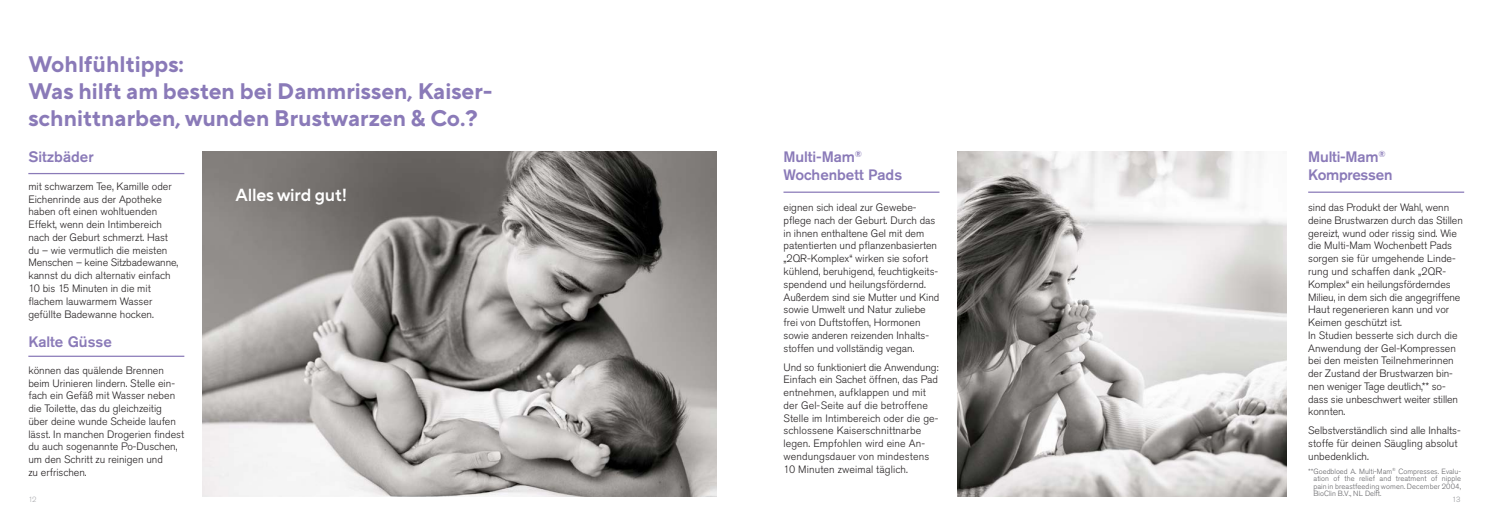
<style>
.page{position:relative;width:1489px;height:525px;background:#fff}
.page>*{position:absolute;margin:0;border:0;box-sizing:border-box;transform-origin:0 0}
.t1{font:700 22.5px/27px "TT Norms Pro";color:#8a7ab8}
.t2{font:600 17.5px "TT Norms Pro";letter-spacing:-.01em;color:#fff}
.t3{font:500 15px/18px "Akzidenz Grotesk Std";color:#8a7ab8}
.t4{font:300 10.62px/12.8px "Akzidenz Grotesk Std";color:#231f20}
.t5{font:300 7.5px/7.5px "Akzidenz Grotesk Std";letter-spacing:.015em;color:#636366;text-align:justify}
.t6{font:300 7.5px "Akzidenz Grotesk Std";color:#a8a9ad}
.t7{font:300 7.5px "Akzidenz Grotesk Std";color:#939598}
</style>
<div class="page">
<img style="left:957px;top:151px;width:329px;height:345px">
<img style="left:202px;top:151px;width:514px;height:345px">
<hr style="left:28px;top:173px;width:156px;height:1px;background:#8a7ab8">
<hr style="left:28px;top:355px;width:156px;height:2px;background:#8a7ab8">
<hr style="left:783px;top:191px;width:156px;height:2px;background:#8a7ab8">
<hr style="left:1307px;top:191px;width:156px;height:2px;background:#8a7ab8">
<h1 class="t1" style="left:28px;top:49px;width:466px">Wohlfühltipps:<br>Was hilft am besten bei Dammrissen, Kaiser&shy;schnittnarben, wunden Brustwarzen &amp; Co.?</h1>
<h3 class="t3" style="left:783px;top:148px;width:120px">Multi-Mam<sup>®<br></sup>Wochenbett Pads</h3>
<h3 class="t3" style="left:1307px;top:148px;width:86px">Multi-Mam<sup>®<br></sup>Kompressen</h3>
<h3 class="t3" style="left:28px;top:148px;width:67px">Sitzbäder</h3>
<p class="t4" style="left:28px;top:180px;width:151px">mit schwarzem Tee, Kamille oder<br>Eichenrinde aus der Apotheke haben oft einen wohltuenden<br>Effekt, wenn dein Intimbereich nach der Geburt schmerzt. Hast du – wie vermutlich die meisten<br>Menschen – keine Sitzbadewanne, kannst du dich alternativ einfach<br>10 bis 15 Minuten in die mit flachem lauwarmem Wasser gefüllte Badewanne hocken.</p>
<h2 class="t2" style="left:235px;top:182px;width:113px">Alles wird gut!</h2>
<p class="t4" style="left:783px;top:201px;width:157px">eignen sich ideal zur Gewebe&shy;pflege nach der Geburt. Durch das in ihnen enthaltene Gel mit dem patentierten und pflanzenbasierten „2QR-Komplex“ wirken sie sofort kühlend, beruhigend, feuchtigkeits&shy;spendend und heilungsfördernd.<br>Außerdem sind sie Mutter und Kind sowie Umwelt und Natur zuliebe frei von Duftstoffen, Hormonen sowie anderen reizenden Inhalts&shy;stoffen und vollständig vegan.</p>
<p class="t4" style="left:783px;top:360px;width:157px">Und so funktioniert die Anwendung:<br>Einfach ein Sachet öffnen, das Pad entnehmen, aufklappen und mit der Gel-Seite auf die betroffene<br>Stelle im Intimbereich oder die ge&shy;schlossene Kaiserschnittnarbe legen. Empfohlen wird eine An&shy;wendungsdauer von mindestens<br>10 Minuten zweimal täglich.</p>
<p class="t4" style="left:1307px;top:201px;width:156px">sind das Produkt der Wahl, wenn deine Brustwarzen durch das Stillen gereizt, wund oder rissig sind. Wie die Multi-Mam Wochenbett Pads sorgen sie für umgehende Linde&shy;rung und schaffen dank „2QR-<br>Komplex“ ein heilungsförderndes<br>Milieu, in dem sich die angegriffene<br>Haut regenerieren kann und vor<br>Keimen geschützt ist.<br>In Studien besserte sich durch die<br>Anwendung der Gel-Kompressen bei den meisten Teilnehmerinnen der Zustand der Brustwarzen bin&shy;nen weniger Tage deutlich,** so&shy;dass sie unbeschwert weiter stillen konnten.</p>
<p class="t4" style="left:1307px;top:424px;width:154px">Selbstverständlich sind alle Inhalts&shy;stoffe für deinen Säugling absolut unbedenklich.</p>
<h3 class="t3" style="left:28px;top:332px;width:85px">Kalte Güsse</h3>
<p class="t4" style="left:28px;top:364px;width:157px">können das quälende Brennen beim Urinieren lindern. Stelle ein&shy;fach ein Gefäß mit Wasser neben die Toilette, das du gleichzeitig über deine wunde Scheide laufen lässt. In manchen Drogerien findest du auch sogenannte Po-Duschen, um den Schritt zu reinigen und<br>zu erfrischen.</p>
<p class="t5" style="left:1313px;top:467px;width:149px;text-indent:-5px">**Goedbloed A. Multi-Mam<sup>®</sup> Compresses. Evalu&shy;ation of the relief and treatment of nipple pain in breastfeeding women. December 2004, BioClin B.V., NL Delft.</p>
<p class="t6" style="left:28px;top:495px;width:10px">12</p>
<p class="t7" style="left:1452px;top:495px;width:10px">13</p>
</div>
